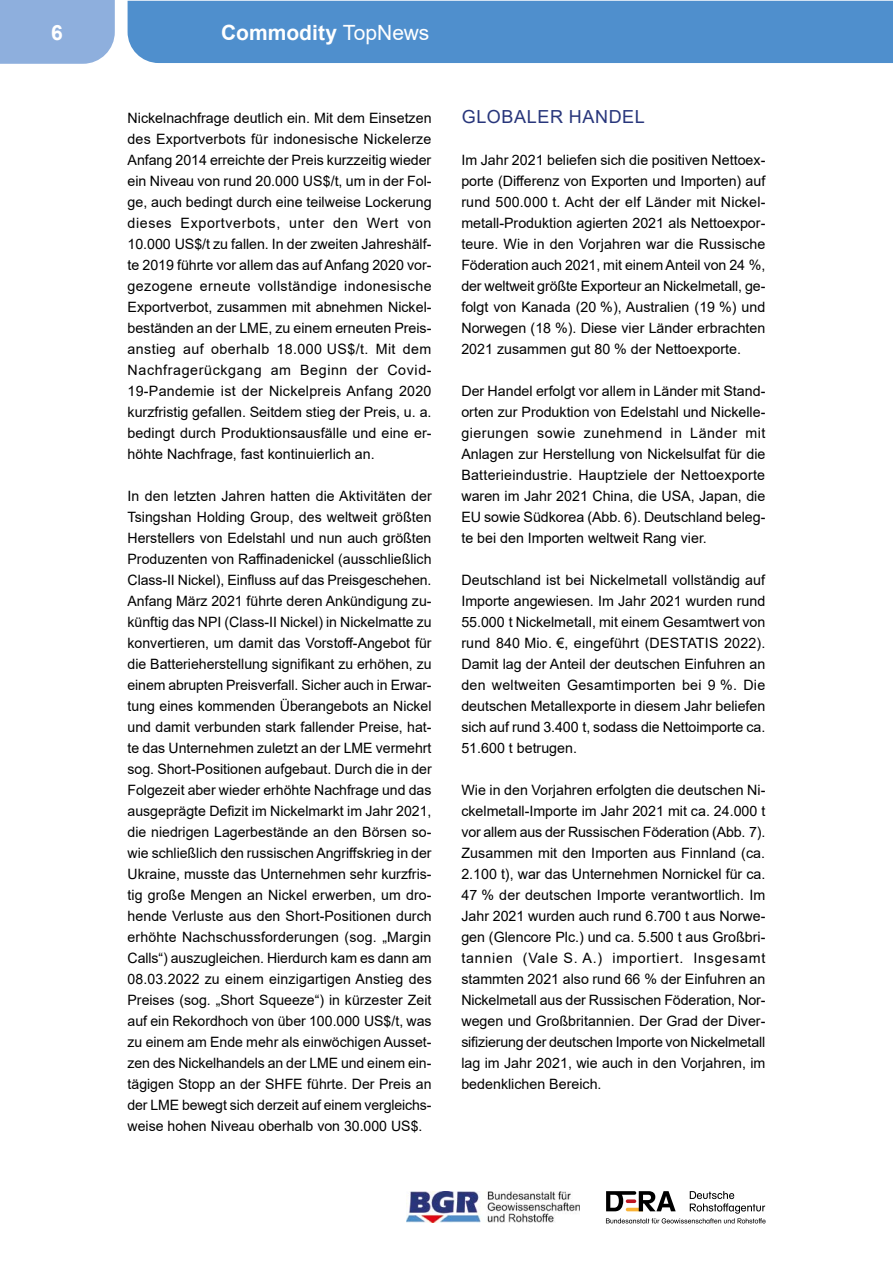
<style>
.page{position:relative;width:893px;height:1263px;background:#fff}
.page>*{position:absolute;margin:0;border:0;box-sizing:border-box;transform-origin:0 0}
.t1{font:700 21px "Arial";color:#fff}
.Überschriften_Ü_Kap__ohne_Nr{font:18px "Arial";letter-spacing:.035em;color:#28367b}
.Fließtext_Fließtext{font:14.25px/21px "Arial";color:#000;text-align:justify}
.s1{font-weight:400}
</style>
<div class="page">
<div style="left:128px;top:1px;width:765px;height:62px;background:#4f8fcd"></div>
<div style="left:0;top:0;width:115px;height:64px;background:#8eafdd"></div>
<img style="left:406px;top:1191px;width:174px;height:31px">
<svg style="left:606px;top:1191px;width:160px;height:32px"></svg>
<h1 class="t1" style="left:51px;top:17px;width:13px">6</h1>
<h1 class="t1" style="left:221px;top:17px;width:210px">Commodity <span class="s1">TopNews</span></h1>
<p class="Fließtext_Fließtext" style="left:128px;top:107px;width:306px">Nickelnachfrage deutlich ein. Mit dem Einsetzen des Exportverbots für indonesische Nickelerze Anfang 2014 erreichte der Preis kurzzeitig wieder ein Niveau von rund 20.000 US$/t, um in der Fol&shy;ge, auch bedingt durch eine teilweise Lockerung dieses Exportverbots, unter den Wert von 10.000 US$/t zu fallen. In der zweiten Jahreshälf&shy;te 2019 führte vor allem das auf Anfang 2020 vor&shy;gezogene erneute vollständige indonesische Exportverbot, zusammen mit abnehmen Nickel&shy;beständen an der LME, zu einem erneuten Preis&shy;anstieg auf oberhalb 18.000 US$/t. Mit dem Nachfragerückgang am Beginn der Covid-19-Pandemie ist der Nickelpreis Anfang 2020 kurzfristig gefallen. Seitdem stieg der Preis, u. a. bedingt durch Produktionsausfälle und eine er&shy;höhte Nachfrage, fast kontinuierlich an.</p>
<p class="Fließtext_Fließtext" style="left:128px;top:485px;width:306px">In den letzten Jahren hatten die Aktivitäten der Tsingshan Holding Group, des weltweit größten Herstellers von Edelstahl und nun auch größten Produzenten von Raffinadenickel (ausschließlich Class-II Nickel), Einfluss auf das Preisgeschehen.<br>Anfang März 2021 führte deren Ankündigung zu&shy;künftig das NPI (Class-II Nickel) in Nickelmatte zu konvertieren, um damit das Vorstoff-Angebot für die Batterieherstellung signifikant zu erhöhen, zu einem abrupten Preisverfall. Sicher auch in Erwar&shy;tung eines kommenden Überangebots an Nickel und damit verbunden stark fallender Preise, hat&shy;te das Unternehmen zuletzt an der LME vermehrt sog. Short-Positionen aufgebaut. Durch die in der Folgezeit aber wieder erhöhte Nachfrage und das ausgeprägte Defizit im Nickelmarkt im Jahr 2021, die niedrigen Lagerbestände an den Börsen so&shy;wie schließlich den russischen Angriffskrieg in der Ukraine, musste das Unternehmen sehr kurzfris&shy;tig große Mengen an Nickel erwerben, um dro&shy;hende Verluste aus den Short-Positionen durch erhöhte Nachschussforderungen (sog. „Margin Calls“) auszugleichen. Hierdurch kam es dann am 08.03.2022 zu einem einzigartigen Anstieg des Preises (sog. „Short Squeeze“) in kürzester Zeit auf ein Rekordhoch von über 100.000 US$/t, was zu einem am Ende mehr als einwöchigen Ausset&shy;zen des Nickelhandels an der LME und einem ein&shy;tägigen Stopp an der SHFE führte. Der Preis an der LME bewegt sich derzeit auf einem vergleichs&shy;weise hohen Niveau oberhalb von 30.000 US$.</p>
<h1 class="Überschriften_Ü_Kap__ohne_Nr" style="left:462px;top:104px;width:185px">GLOBALER HANDEL</h1>
<p class="Fließtext_Fließtext" style="left:461px;top:149px;width:306px">Im Jahr 2021 beliefen sich die positiven Nettoex&shy;porte (Differenz von Exporten und Importen) auf rund 500.000 t. Acht der elf Länder mit Nickel&shy;metall-Produktion agierten 2021 als Nettoexpor&shy;teure. Wie in den Vorjahren war die Russische Föderation auch 2021, mit einem Anteil von 24 %, der weltweit größte Exporteur an Nickelmetall, ge&shy;folgt von Kanada (20 %), Australien (19 %) und Norwegen (18 %). Diese vier Länder erbrachten 2021 zusammen gut 80 % der Nettoexporte.</p>
<p class="Fließtext_Fließtext" style="left:461px;top:380px;width:306px">Der Handel erfolgt vor allem in Länder mit Stand&shy;orten zur Produktion von Edelstahl und Nickelle&shy;gierungen sowie zunehmend in Länder mit Anlagen zur Herstellung von Nickelsulfat für die Batterieindustrie. Hauptziele der Nettoexporte waren im Jahr 2021 China, die USA, Japan, die EU sowie Südkorea (Abb. 6). Deutschland beleg&shy;te bei den Importen weltweit Rang vier.</p>
<p class="Fließtext_Fließtext" style="left:461px;top:569px;width:306px">Deutschland ist bei Nickelmetall vollständig auf Importe angewiesen. Im Jahr 2021 wurden rund 55.000 t Nickelmetall, mit einem Gesamtwert von rund 840 Mio. €, eingeführt (DESTATIS 2022).<br>Damit lag der Anteil der deutschen Einfuhren an den weltweiten Gesamtimporten bei 9 %. Die deutschen Metallexporte in diesem Jahr beliefen sich auf rund 3.400 t, sodass die Nettoimporte ca.<br>51.600 t betrugen.</p>
<p class="Fließtext_Fließtext" style="left:461px;top:779px;width:306px">Wie in den Vorjahren erfolgten die deutschen Ni&shy;ckelmetall-Importe im Jahr 2021 mit ca. 24.000 t vor allem aus der Russischen Föderation (Abb. 7).<br>Zusammen mit den Importen aus Finnland (ca.<br>2.100 t), war das Unternehmen Nornickel für ca.<br>47 % der deutschen Importe verantwortlich. Im Jahr 2021 wurden auch rund 6.700 t aus Norwe&shy;gen (Glencore Plc.) und ca. 5.500 t aus Großbri&shy;tannien (Vale S. A.) importiert. Insgesamt stammten 2021 also rund 66 % der Einfuhren an Nickelmetall aus der Russischen Föderation, Nor&shy;wegen und Großbritannien. Der Grad der Diver&shy;sifizierung der deutschen Importe von Nickelmetall lag im Jahr 2021, wie auch in den Vorjahren, im bedenklichen Bereich.</p>
</div>
